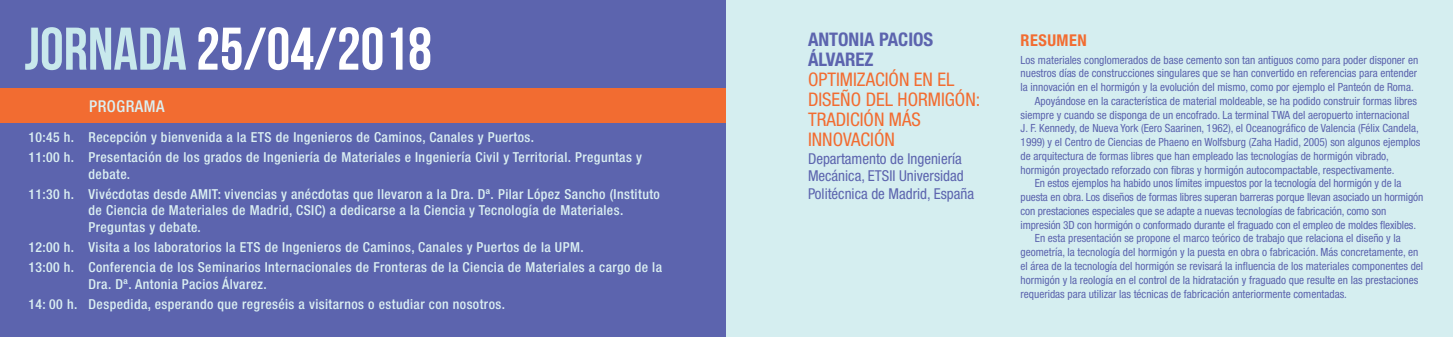
<style>
.page{position:relative;width:1453px;height:337px;background:#fff}
.page>*{position:absolute;margin:0;border:0;box-sizing:border-box;transform-origin:0 0}
.t1{font:60px "Bebas Neue";color:#fff}
.t2{font:condensed 18.75px/20px "Helvetica Neue LT Std";color:#f26c31}
.t3{font:700 condensed 18.75px/20px "Helvetica Neue LT Std";color:#5c64ae}
.t4{font:500 condensed 16.25px "Helvetica Neue LT Std";letter-spacing:.03em;color:#dbf0f2}
.t5{font:700 condensed 16.25px "Helvetica Neue LT Std";letter-spacing:.03em;color:#f26c31}
.t6{font:condensed 15px/17.5px "Helvetica Neue LT Std";color:#5c64ae}
.t7{font:500 condensed 13.75px/20px "Helvetica Neue LT Std";letter-spacing:.03em;color:#dbf0f2}
.t8{font:condensed 11.25px "Helvetica Neue LT Std";color:#5c64ae}
.s1{color:#c8e8ec}
</style>
<div class="page">
<div style="left:0;top:0;width:726px;height:337px;background:#5c64ae"></div>
<div style="left:0;top:88px;width:726px;height:34px;background:#f26c31"></div>
<div style="left:726px;top:0;width:727px;height:337px;background:#d5eef0"></div>
<h1 class="t1" style="left:25px;top:16px;width:409px"><span class="s1">JORNADA</span> 25/04/2018</h1>
<h2 class="t3" style="left:808px;top:29px;width:127px">ANTONIA PACIOS<br>ÁLVAREZ</h2>
<h2 class="t2" style="left:808px;top:69px;width:174px">OPTIMIZACIÓN EN EL<br>DISEÑO DEL HORMIGÓN:<br>TRADICIÓN MÁS<br>INNOVACIÓN</h2>
<h3 class="t6" style="left:808px;top:150px;width:168px">Departamento de Ingeniería<br>Mecánica, ETSII Universidad<br>Politécnica de Madrid, España</h3>
<h3 class="t4" style="left:89px;top:96px;width:77px">PROGRAMA</h3>
<p class="t7" style="left:28px;top:127px;width:615px">10:45 h. Recepción y bienvenida a la ETS de Ingenieros de Caminos, Canales y Puertos.<br>11:00 h. Presentación de los grados de Ingeniería de Materiales e Ingeniería Civil y Territorial. Preguntas y</p>
<p class="t7" style="left:28px;top:164px;width:633px;text-indent:60px">debate.<br>11:30 h. Vivécdotas desde AMIT: vivencias y anécdotas que llevaron a la Dra. Dª. Pilar López Sancho (Instituto</p>
<p class="t7" style="left:89px;top:202px;width:536px;line-height:16.5px">de Ciencia de Materiales de Madrid, CSIC) a dedicarse a la Ciencia y Tecnología de Materiales.<br>Preguntas y debate.</p>
<p class="t7" style="left:28px;top:237px;width:635px">12:00 h. Visita a los laboratorios la ETS de Ingenieros de Caminos, Canales y Puertos de la UPM.<br>13:00 h. Conferencia de los Seminarios Internacionales de Fronteras de la Ciencia de Materiales a cargo de la</p>
<p class="t7" style="left:28px;top:273px;width:478px;text-indent:60px">Dra. Dª. Antonia Pacios Álvarez.<br>14: 00 h. Despedida, esperando que regreséis a visitarnos o estudiar con nosotros.</p>
<h3 class="t5" style="left:1020px;top:31px;width:68px">RESUMEN</h3>
<p class="t8" style="left:1020px;top:53px;width:399px">Los materiales conglomerados de base cemento son tan antiguos como para poder disponer en</p>
<p class="t8" style="left:1020px;top:67px;width:398px">nuestros días de construcciones singulares que se han convertido en referencias para entender</p>
<p class="t8" style="left:1020px;top:80px;width:395px">la innovación en el hormigón y la evolución del mismo, como por ejemplo el Panteón de Roma.</p>
<p class="t8" style="left:1035px;top:94px;width:384px">Apoyándose en la característica de material moldeable, se ha podido construir formas libres</p>
<p class="t8" style="left:1020px;top:108px;width:390px">siempre y cuando se disponga de un encofrado. La terminal TWA del aeropuerto internacional</p>
<p class="t8" style="left:1020px;top:122px;width:399px">J. F. Kennedy, de Nueva York (Eero Saarinen, 1962), el Oceanográfico de Valencia (Félix Candela,</p>
<p class="t8" style="left:1020px;top:135px;width:401px">1999) y el Centro de Ciencias de Phaeno en Wolfsburg (Zaha Hadid, 2005) son algunos ejemplos</p>
<p class="t8" style="left:1020px;top:149px;width:370px">de arquitectura de formas libres que han empleado las tecnologías de hormigón vibrado,</p>
<p class="t8" style="left:1020px;top:163px;width:375px">hormigón proyectado reforzado con fibras y hormigón autocompactable, respectivamente.</p>
<p class="t8" style="left:1035px;top:177px;width:368px">En estos ejemplos ha habido unos límites impuestos por la tecnología del hormigón y de la</p>
<p class="t8" style="left:1020px;top:190px;width:404px">puesta en obra. Los diseños de formas libres superan barreras porque llevan asociado un hormigón</p>
<p class="t8" style="left:1020px;top:204px;width:367px">con prestaciones especiales que se adapte a nuevas tecnologías de fabricación, como son</p>
<p class="t8" style="left:1020px;top:218px;width:397px">impresión 3D con hormigón o conformado durante el fraguado con el empleo de moldes flexibles.</p>
<p class="t8" style="left:1035px;top:232px;width:367px">En esta presentación se propone el marco teórico de trabajo que relaciona el diseño y la</p>
<p class="t8" style="left:1020px;top:245px;width:399px">geometría, la tecnología del hormigón y la puesta en obra o fabricación. Más concretamente, en</p>
<p class="t8" style="left:1020px;top:259px;width:404px">el área de la tecnología del hormigón se revisará la influencia de los materiales componentes del</p>
<p class="t8" style="left:1020px;top:273px;width:399px">hormigón y la reología en el control de la hidratación y fraguado que resulte en las prestaciones</p>
<p class="t8" style="left:1020px;top:287px;width:328px">requeridas para utilizar las técnicas de fabricación anteriormente comentadas.</p>
</div>
